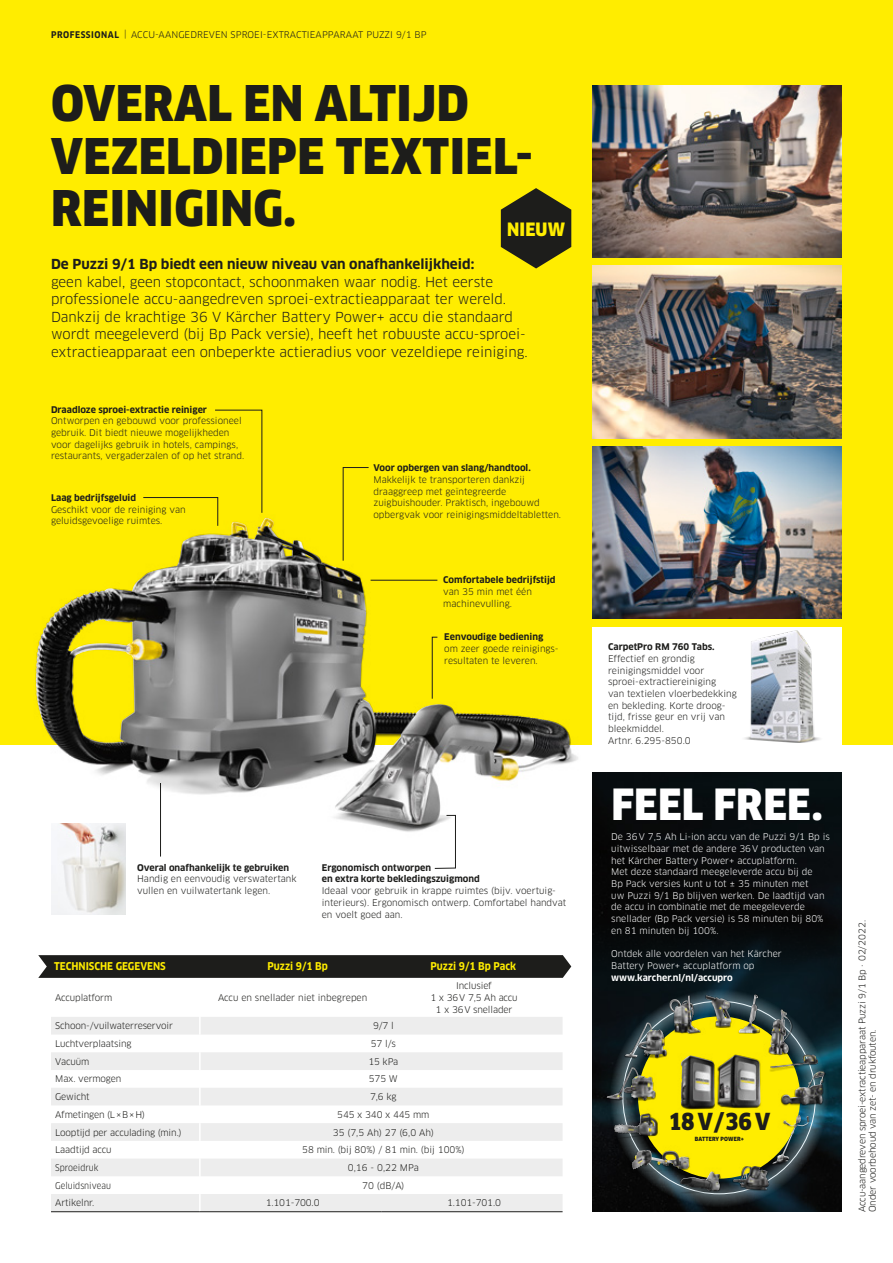
<style>
.page{position:relative;width:893px;height:1263px;background:#fff}
.page>*{position:absolute;margin:0;border:0;box-sizing:border-box;transform-origin:0 0}
.t1{font:900 48px/52.5px "Clan Pro Narr";letter-spacing:.01em;color:#1d1d1b}
.t2{font:900 42px "Clan Pro Narr";letter-spacing:.005em;color:#fff}
.t3{font:900 22.95px "Clan Pro Narr";color:#1d1d1b}
.t4{font:900 18px "Clan Pro Narr";letter-spacing:.01em;color:#ffed00}
.t5{font:13.5px/17.5px "Clan Pro";color:#1d1d1b}
.t6{font:700 13.5px "Clan Pro";color:#1d1d1b}
.t7{font:700 10.5px "Clan Pro Narr";color:#ffed00}
.t8{font:9px/11.7px "Clan Pro";color:#1d1d1b}
.t9{font:9px/11.7px "Clan Pro";color:#fff}
.t10{font:700 9px/11.7px "Clan Pro";color:#1d1d1b}
.t11{font:9px/10.6px "Clan Pro";letter-spacing:-.02em;color:#1d1d1b}
.t12{font:700 9px "Clan Pro";color:#fff}
.t13{font:9px "Clan Pro Narr";color:#1d1d1b}
.t14{font:900 5.7px "Clan Pro Narr";letter-spacing:.025em;color:#1d1d1b}
.s1{font-family:"Clan Pro Narr";font-weight:700}
</style>
<div class="page">
<img style="left:592px;top:971px;width:250px;height:241px">
<img style="left:592px;top:773px;width:250px;height:198px">
<div style="left:0;top:0;width:893px;height:744px;background:#ffed00"></div>
<img style="left:592px;top:446px;width:250px;height:173px">
<img style="left:18px;top:514px;width:581px;height:325px">
<img style="left:36px;top:519px;width:228px;height:212px">
<img style="left:592px;top:85px;width:250px;height:172px">
<div style="left:592px;top:627px;width:250px;height:119px;background:#fff"></div>
<img style="left:744px;top:630px;width:76px;height:113px">
<img style="left:592px;top:266px;width:250px;height:172px">
<img style="left:51px;top:823px;width:75px;height:91px">
<div style="left:610px;top:988px;width:218px;height:218px;background:#c9e7f1;opacity:.8"></div>
<div style="left:638px;top:1016px;width:162px;height:162px;background:#ffed00;border-radius:50%"></div>
<img style="left:726px;top:1054px;width:35px;height:55px">
<img style="left:726px;top:1055px;width:34px;height:52px">
<img style="left:682px;top:1055px;width:44px;height:55px">
<img style="left:681px;top:1056px;width:33px;height:51px">
<img style="left:731px;top:1169px;width:40px;height:27px">
<img style="left:733px;top:1166px;width:35px;height:23px">
<img style="left:629px;top:1148px;width:61px;height:43px">
<img style="left:632px;top:1150px;width:15px;height:18px">
<img style="left:780px;top:1063px;width:48px;height:50px">
<img style="left:782px;top:1085px;width:37px;height:19px">
<img style="left:678px;top:1159px;width:44px;height:44px">
<img style="left:681px;top:1171px;width:39px;height:19px">
<img style="left:770px;top:1008px;width:25px;height:29px">
<img style="left:770px;top:1009px;width:18px;height:28px">
<img style="left:605px;top:1065px;width:51px;height:37px">
<img style="left:607px;top:1067px;width:30px;height:32px">
<img style="left:611px;top:1101px;width:47px;height:47px">
<img style="left:625px;top:1114px;width:22px;height:13px">
<img style="left:664px;top:993px;width:41px;height:42px">
<svg style="left:678px;top:996px;width:10px;height:9px"></svg>
<img style="left:623px;top:1017px;width:46px;height:46px">
<img style="left:625px;top:1022px;width:22px;height:35px">
<img style="left:728px;top:992px;width:42px;height:43px">
<img style="left:739px;top:994px;width:20px;height:39px">
<img style="left:761px;top:1112px;width:57px;height:57px">
<img style="left:773px;top:1115px;width:26px;height:48px">
<img style="left:701px;top:994px;width:35px;height:34px">
<img style="left:706px;top:997px;width:25px;height:29px">
<img style="left:768px;top:1037px;width:52px;height:48px">
<img style="left:770px;top:1055px;width:43px;height:13px">
<svg style="left:51px;top:1017px;width:512px;height:194px;fill:#ededed"></svg>
<svg style="left:199px;top:1017px;width:2px;height:194px"></svg>
<hr style="left:51px;top:1211px;width:149px;height:1px;background:#1d1d1b">
<hr style="left:200px;top:1211px;width:181px;height:1px;background:#1d1d1b">
<hr style="left:381px;top:1211px;width:182px;height:1px;background:#1d1d1b">
<svg style="left:38px;top:955px;width:533px;height:23px;background:#232321"></svg>
<svg style="left:431px;top:636px;width:7px;height:63px"></svg>
<hr style="left:160px;top:783px;width:1px;height:73px;background:#1d1d1b">
<svg style="left:434px;top:815px;width:22px;height:54px"></svg>
<svg style="left:501px;top:188px;width:70px;height:80px"></svg>
<hr style="left:371px;top:580px;width:66px;height:1px;background:#1d1d1b">
<svg style="left:342px;top:467px;width:27px;height:94px"></svg>
<svg style="left:143px;top:409px;width:120px;height:118px"></svg>
<p class="t8" style="left:51px;top:28px;width:377px"><span class="s1">PROFESSIONAL</span> | ACCU-AANGEDREVEN SPROEI-EXTRACTIEAPPARAAT PUZZI 9/1 BP</p>
<h1 class="t1" style="left:51px;top:78px;width:483px">OVERAL EN ALTIJD<br>VEZELDIEPE TEXTIEL-<br>REINIGING.</h1>
<h3 class="t6" style="left:51px;top:256px;width:425px">De Puzzi 9/1 Bp biedt een nieuw niveau van onafhankelijkheid:</h3>
<p class="t5" style="left:51px;top:273px;width:478px">geen kabel, geen stopcontact, schoonmaken waar nodig. Het eerste professionele accu-aangedreven sproei-extractieapparaat ter wereld.<br>Dankzij de krachtige 36 V Kärcher Battery Power+ accu die standaard wordt meegeleverd (bij Bp Pack versie), heeft het robuuste accu-sproei&shy;extractieapparaat een onbeperkte actieradius voor vezeldiepe reiniging.</p>
<h3 class="t4" style="left:507px;top:219px;width:59px">NIEUW</h3>
<p class="t10" style="left:51px;top:404px;width:158px">Draadloze sproei-extractie reiniger</p>
<p class="t8" style="left:51px;top:415px;width:195px">Ontworpen en gebouwd voor professioneel gebruik. Dit biedt nieuwe mogelijkheden voor dagelijks gebruik in hotels, campings, restaurants, vergaderzalen of op het strand.</p>
<p class="t10" style="left:51px;top:492px;width:87px">Laag bedrijfsgeluid</p>
<p class="t8" style="left:51px;top:504px;width:136px">Geschikt voor de reiniging van geluidsgevoelige ruimtes.</p>
<p class="t10" style="left:373px;top:462px;width:159px">Voor opbergen van slang/handtool.</p>
<p class="t8" style="left:373px;top:474px;width:189px">Makkelijk te transporteren dankzij draaggreep met geïntegreerde zuigbuishouder. Praktisch, ingebouwd opbergvak voor reinigingsmiddeltabletten.</p>
<p class="t10" style="left:443px;top:574px;width:114px">Comfortabele bedrijfstijd</p>
<p class="t8" style="left:443px;top:586px;width:90px">van 35 min met één machinevulling.</p>
<p class="t10" style="left:444px;top:631px;width:101px">Eenvoudige bediening</p>
<p class="t8" style="left:444px;top:643px;width:115px">om zeer goede reinigings&shy;resultaten te leveren.</p>
<p class="t10" style="left:137px;top:862px;width:153px">Overal onafhankelijk te gebruiken</p>
<p class="t8" style="left:137px;top:873px;width:161px">Handig en eenvoudig verswatertank vullen en vuilwatertank legen.</p>
<p class="t10" style="left:322px;top:862px;width:160px">Ergonomisch ontworpen<br>en extra korte bekledingszuigmond</p>
<p class="t8" style="left:322px;top:885px;width:246px">Ideaal voor gebruik in krappe ruimtes (bijv. voertuig&shy;interieurs). Ergonomisch ontwerp. Comfortabel handvat en voelt goed aan.</p>
<p class="t7" style="left:54px;top:960px;width:113px">TECHNISCHE GEGEVENS</p>
<p class="t7" style="left:268px;top:960px;width:62px">Puzzi 9/1 Bp</p>
<p class="t7" style="left:431px;top:960px;width:87px">Puzzi 9/1 Bp Pack</p>
<p class="t8" style="left:55px;top:992px;width:58px">Accuplatform</p>
<p class="t8" style="left:218px;top:992px;width:151px">Accu en snellader niet inbegrepen</p>
<p class="t8" style="left:430px;top:980px;width:89px;text-align:center">Inclusief<br>1 x 36V 7,5 Ah accu<br>1 x 36V snellader</p>
<p class="t8" style="left:55px;top:1020px;width:119px">Schoon-/vuilwaterreservoir</p>
<p class="t8" style="left:373px;top:1020px;width:22px">9/7 l</p>
<p class="t8" style="left:55px;top:1038px;width:78px">Luchtverplaatsing</p>
<p class="t8" style="left:371px;top:1038px;width:26px">57 l/s</p>
<p class="t8" style="left:55px;top:1055px;width:35px">Vacuüm</p>
<p class="t8" style="left:368px;top:1055px;width:31px">15 kPa</p>
<p class="t8" style="left:55px;top:1073px;width:68px">Max. vermogen</p>
<p class="t8" style="left:369px;top:1073px;width:30px">575 W</p>
<p class="t8" style="left:55px;top:1091px;width:36px">Gewicht</p>
<p class="t8" style="left:370px;top:1091px;width:28px">7,6 kg</p>
<p class="t8" style="left:55px;top:1109px;width:91px">Afmetingen (L×B×H)</p>
<p class="t8" style="left:337px;top:1109px;width:94px">545 x 340 x 445 mm</p>
<p class="t8" style="left:55px;top:1126px;width:128px">Looptijd per acculading (min.)</p>
<p class="t8" style="left:333px;top:1126px;width:103px">35 (7,5 Ah) 27 (6,0 Ah)</p>
<p class="t8" style="left:55px;top:1144px;width:58px">Laadtijd accu</p>
<p class="t8" style="left:302px;top:1144px;width:164px">58 min. (bij 80%) / 81 min. (bij 100%)</p>
<p class="t13" style="left:55px;top:1162px;width:45px">Sproeidruk</p>
<p class="t8" style="left:348px;top:1162px;width:73px">0,16 - 0,22 MPa</p>
<p class="t13" style="left:55px;top:1180px;width:57px">Geluidsniveau</p>
<p class="t8" style="left:362px;top:1179px;width:44px">70 (dB/A)</p>
<p class="t8" style="left:55px;top:1197px;width:41px">Artikelnr.</p>
<p class="t8" style="left:266px;top:1197px;width:55px">1.101-700.0</p>
<p class="t8" style="left:447px;top:1197px;width:55px">1.101-701.0</p>
<p class="t10" style="left:608px;top:641px;width:108px">CarpetPro RM 760 Tabs.</p>
<p class="t8" style="left:608px;top:653px;width:130px">Effectief en grondig reinigingsmiddel voor sproei-extractiereiniging<br>van textielen vloerbedekking en bekleding. Korte droog&shy;tijd, frisse geur en vrij van bleekmiddel.<br>Artnr. 6.295-850.0</p>
<h2 class="t2" style="left:611px;top:780px;width:213px">FEEL FREE.</h2>
<p class="t9" style="left:611px;top:831px;width:220px">De 36V 7,5 Ah Li-ion accu van de Puzzi 9/1 Bp is uitwisselbaar met de andere 36V producten van het Kärcher Battery Power+ accuplatform.<br>Met deze standaard meegeleverde accu bij de<br>Bp Pack versies kunt u tot ± 35 minuten met<br>uw Puzzi 9/1 Bp blijven werken. De laadtijd van de accu in combinatie met de meegeleverde snellader (Bp Pack versie) is 58 minuten bij 80% en 81 minuten bij 100%.</p>
<p class="t9" style="left:611px;top:948px;width:172px">Ontdek alle voordelen van het Kärcher<br>Battery Power+ accuplatform op</p>
<p class="t12" style="left:611px;top:972px;width:123px">www.karcher.nl/nl/accupro</p>
<h3 class="t3" style="left:668px;top:1109px;width:103px">18 V/36 V</h3>
<p class="t14" style="left:695px;top:1135px;width:51px">BATTERY POWER +</p>
<p class="t11" style="left:857px;top:1212px;width:293px;rotate:-90deg">Accu-aangedreven sproei-extractieapparaat Puzzi 9/1 Bp · 02/2022.<br>Onder voorbehoud van zet- en drukfouten.</p>
</div>
